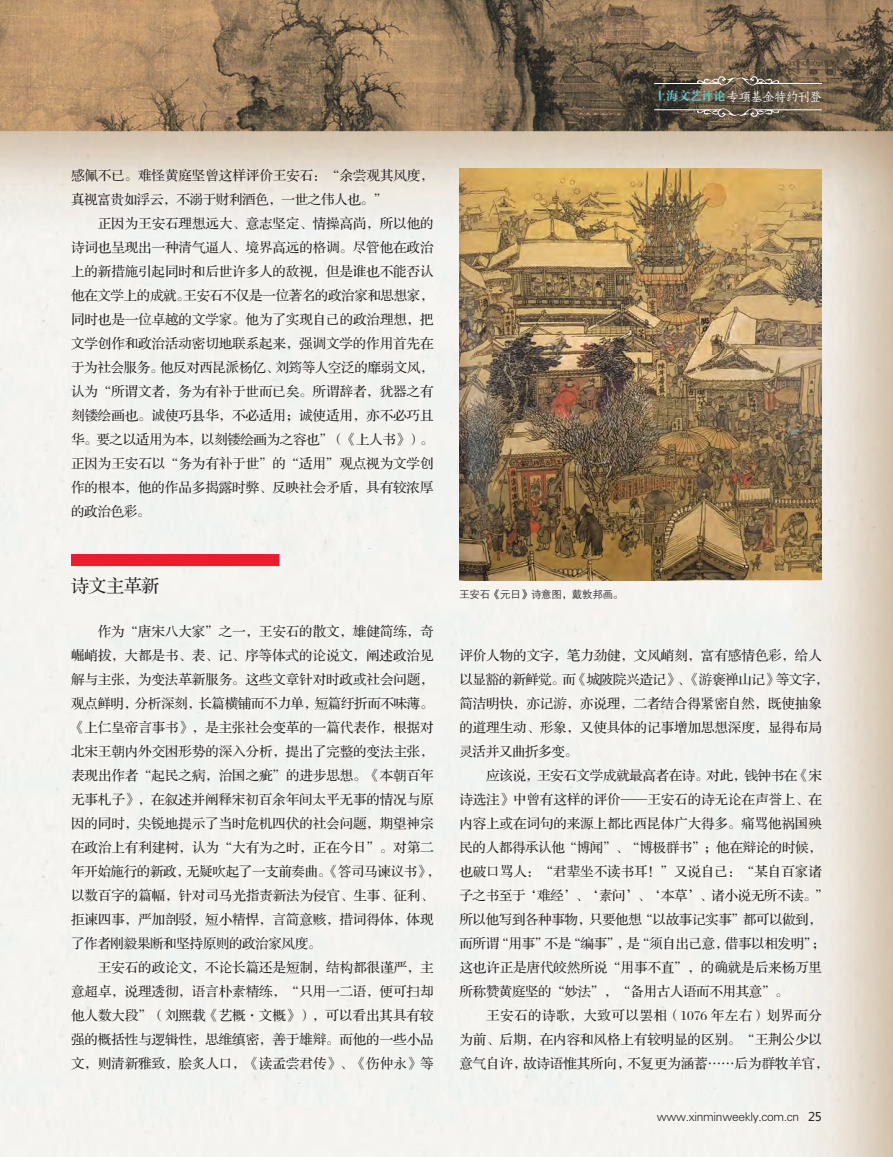
<style>
.page{position:relative;width:893px;height:1157px;background:#fff}
.page>*{position:absolute;margin:0;border:0;box-sizing:border-box;transform-origin:0 0}
.t1{font:18px "FZS3 K GBK1 0";letter-spacing:-.025em;color:#231f20}
.t2{font:13.5px "FZS3 JW GB1 0";letter-spacing:-.005em;color:#231f20}
.t3{font:13.5px "FZS3 JW GB1 0";letter-spacing:-.025em;color:#231f20}
.t4{font:13.5px "FZS3 JW GB1 0";letter-spacing:.035em;color:#231f20}
.t5{font:12.15px "FZSKBXKJW GB1 0";letter-spacing:-.025em;color:#fff}
.t6{font:12px "FZXH1 JW GB1 0";letter-spacing:-.025em;color:#231f20}
.t7{font:10.5px "FZZDXJW GB1 0";letter-spacing:-.025em;color:#231f20}
.s1{font-family:"FZDBSJW GB1 0";color:#63c8cf}
.s2{font-family:"Microsoft Ya Hei"}
</style>
<div class="page">
<img style="left:0;top:0;width:893px;height:1157px">
<img style="left:698px;top:74px;width:80px;height:12px">
<hr style="left:654px;top:83px;width:67px;height:1px;background:#fff">
<hr style="left:755px;top:83px;width:67px;height:1px;background:#fff">
<img style="left:698px;top:107px;width:80px;height:12px">
<hr style="left:654px;top:110px;width:67px;height:1px;background:#fff">
<hr style="left:755px;top:110px;width:67px;height:1px;background:#fff">
<div style="left:71px;top:554px;width:208px;height:12px;background:#ee1b2d"></div>
<img style="left:459px;top:168px;width:363px;height:412px">
<p class="t5" style="left:654px;top:90px;width:169px"><span class="s1">上海文艺评论</span>专项基金特约刊登</p>
<p class="t2" style="left:71px;top:168px;width:364px">感佩不已。难怪黄庭坚曾这样评价王安石：“余尝观其风度，</p>
<p class="t3" style="left:71px;top:192px;width:318px">真视富贵如浮云，不溺于财利酒色，一世之伟人也。”</p>
<p class="t2" style="left:98px;top:216px;width:337px">正因为王安石理想远大、意志坚定、情操高尚，所以他的</p>
<p class="t2" style="left:71px;top:240px;width:364px">诗词也呈现出一种清气逼人、境界高远的格调。尽管他在政治</p>
<p class="t2" style="left:71px;top:264px;width:364px">上的新措施引起同时和后世许多人的敌视，但是谁也不能否认</p>
<p class="t3" style="left:71px;top:288px;width:364px">他在文学上的成就。王安石不仅是一位著名的政治家和思想家，</p>
<p class="t2" style="left:71px;top:312px;width:364px">同时也是一位卓越的文学家。他为了实现自己的政治理想，把</p>
<p class="t2" style="left:71px;top:336px;width:364px">文学创作和政治活动密切地联系起来，强调文学的作用首先在</p>
<p class="t3" style="left:71px;top:360px;width:364px">于为社会服务。他反对西昆派杨亿、刘筠等人空泛的靡弱文风，</p>
<p class="t2" style="left:71px;top:384px;width:364px">认为“所谓文者，务为有补于世而已矣。所谓辞者，犹器之有</p>
<p class="t2" style="left:71px;top:408px;width:364px">刻镂绘画也。诚使巧县华，不必适用；诚使适用，亦不必巧且</p>
<p class="t3" style="left:71px;top:432px;width:364px">华。要之以适用为本，以刻镂绘画为之容也”（《上人书》）。</p>
<p class="t2" style="left:71px;top:456px;width:364px">正因为王安石以“务为有补于世”的“适用”观点视为文学创</p>
<p class="t2" style="left:71px;top:480px;width:364px">作的根本，他的作品多揭露时弊、反映社会矛盾，具有较浓厚</p>
<p class="t2" style="left:71px;top:504px;width:81px">的政治色彩。</p>
<p class="t1" style="left:71px;top:576px;width:90px">诗文主革新</p>
<p class="t2" style="left:98px;top:624px;width:337px">作为“唐宋八大家”之一，王安石的散文，雄健简练，奇</p>
<p class="t2" style="left:71px;top:648px;width:364px">崛峭拔，大都是书、表、记、序等体式的论说文，阐述政治见</p>
<p class="t2" style="left:71px;top:672px;width:364px">解与主张，为变法革新服务。这些文章针对时政或社会问题，</p>
<p class="t3" style="left:71px;top:696px;width:364px">观点鲜明，分析深刻，长篇横铺而不力单，短篇纡折而不味薄。</p>
<p class="t2" style="left:71px;top:720px;width:364px">《上仁皇帝言事书》，是主张社会变革的一篇代表作，根据对</p>
<p class="t2" style="left:71px;top:744px;width:364px">北宋王朝内外交困形势的深入分析，提出了完整的变法主张，</p>
<p class="t2" style="left:71px;top:768px;width:364px">表现出作者“起民之病，治国之疵”的进步思想。《本朝百年</p>
<p class="t2" style="left:71px;top:792px;width:364px">无事札子》，在叙述并阐释宋初百余年间太平无事的情况与原</p>
<p class="t2" style="left:71px;top:816px;width:364px">因的同时，尖锐地提示了当时危机四伏的社会问题，期望神宗</p>
<p class="t2" style="left:71px;top:840px;width:364px">在政治上有利建树，认为“大有为之时，正在今日”。对第二</p>
<p class="t3" style="left:71px;top:864px;width:371px">年开始施行的新政，无疑吹起了一支前奏曲。《答司马谏议书》，</p>
<p class="t2" style="left:71px;top:888px;width:364px">以数百字的篇幅，针对司马光指责新法为侵官、生事、征利、</p>
<p class="t2" style="left:71px;top:912px;width:364px">拒谏四事，严加剖驳，短小精悍，言简意赅，措词得体，体现</p>
<p class="t3" style="left:71px;top:936px;width:252px">了作者刚毅果断和坚持原则的政治家风度。</p>
<p class="t2" style="left:98px;top:960px;width:337px">王安石的政论文，不论长篇还是短制，结构都很谨严，主</p>
<p class="t2" style="left:71px;top:984px;width:364px">意超卓，说理透彻，语言朴素精练，“只用一二语，便可扫却</p>
<p class="t2" style="left:71px;top:1008px;width:364px">他人数大段”（刘熙载《艺概·文概》），可以看出其具有较</p>
<p class="t2" style="left:71px;top:1032px;width:364px">强的概括性与逻辑性，思维缜密，善于雄辩。而他的一些小品</p>
<p class="t2" style="left:71px;top:1056px;width:364px">文，则清新雅致，脍炙人口，《读孟尝君传》、《伤仲永》等</p>
<p class="t7" style="left:459px;top:589px;width:166px">王安石《元日》诗意图，戴敦邦画。</p>
<p class="t2" style="left:459px;top:648px;width:364px">评价人物的文字，笔力劲健，文风峭刻，富有感情色彩，给人</p>
<p class="t3" style="left:459px;top:672px;width:371px">以显豁的新鲜觉。而《城陂院兴造记》、《游褒禅山记》等文字，</p>
<p class="t2" style="left:459px;top:696px;width:364px">简洁明快，亦记游，亦说理，二者结合得紧密自然，既使抽象</p>
<p class="t2" style="left:459px;top:720px;width:364px">的道理生动、形象，又使具体的记事增加思想深度，显得布局</p>
<p class="t3" style="left:459px;top:744px;width:120px">灵活并又曲折多变。</p>
<p class="t3" style="left:486px;top:768px;width:337px">应该说，王安石文学成就最高者在诗。对此，钱钟书在《宋</p>
<p class="t2" style="left:459px;top:792px;width:364px">诗选注》中曾有这样的评价——王安石的诗无论在声誉上、在</p>
<p class="t2" style="left:459px;top:816px;width:364px">内容上或在词句的来源上都比西昆体广大得多。痛骂他祸国殃</p>
<p class="t3" style="left:459px;top:840px;width:364px">民的人都得承认他“博闻”、“博极群书”；他在辩论的时候，</p>
<p class="t2" style="left:459px;top:864px;width:364px">也破口骂人：“君辈坐不读书耳！”又说自己：“某自百家诸</p>
<p class="t3" style="left:459px;top:888px;width:371px">子之书至于‘难经’、‘素问’、‘本草’、诸小说无所不读。”</p>
<p class="t3" style="left:459px;top:912px;width:364px">所以他写到各种事物，只要他想“以故事记实事”都可以做到，</p>
<p class="t3" style="left:459px;top:936px;width:367px">而所谓“用事”不是“编事”，是“须自出己意，借事以相发明”；</p>
<p class="t2" style="left:459px;top:960px;width:364px">这也许正是唐代皎然所说“用事不直”，的确就是后来杨万里</p>
<p class="t3" style="left:459px;top:984px;width:331px">所称赞黄庭坚的“妙法”，“备用古人语而不用其意”。</p>
<p class="t4" style="left:486px;top:1008px;width:337px">王安石的诗歌，大致可以罢相（1076 年左右）划界而分</p>
<p class="t2" style="left:459px;top:1032px;width:364px">为前、后期，在内容和风格上有较明显的区别。“王荆公少以</p>
<p class="t2" style="left:459px;top:1056px;width:371px">意气自许，故诗语惟其所向，不复更为涵蓄……后为群牧羊官，</p>
<p class="t6" style="left:657px;top:1109px;width:167px">www.xinminweekly.com.cn <span class="s2">25</span></p>
</div>
